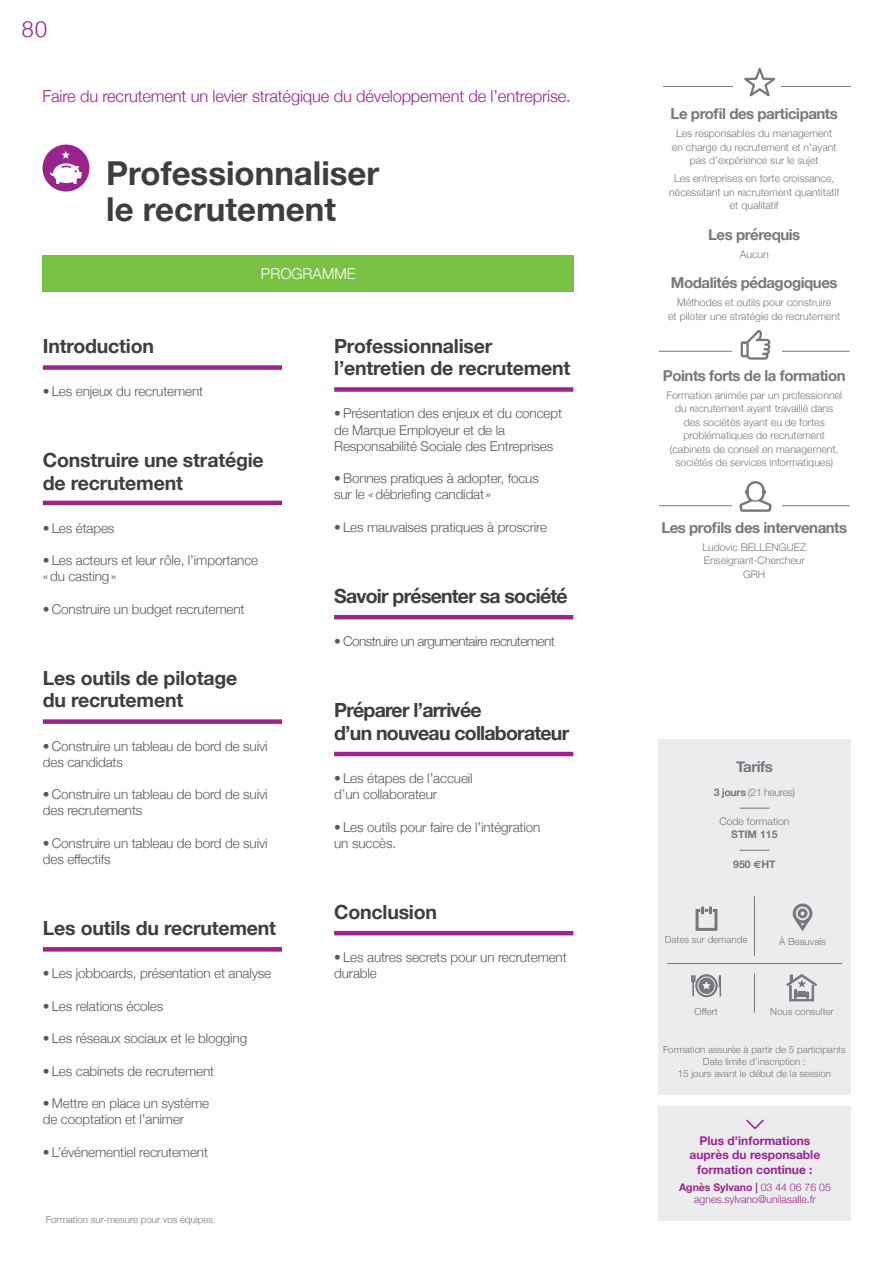
<style>
.page{position:relative;width:893px;height:1263px;background:#fff}
.page>*{position:absolute;margin:0;border:0;box-sizing:border-box;transform-origin:0 0}
.t1{font:700 33px/36px "Helvetica Neue";color:#3e3e3f}
.t2{font:300 22.5px "Helvetica";color:#99248e}
.t3{font:700 19.5px/22.5px "Helvetica Neue";letter-spacing:-.01em;color:#3e3e3f}
.t4{font:700 19.5px/22.5px "Helvetica Neue";letter-spacing:-.04em;color:#3e3e3f}
.t5{font:300 16.5px "Helvetica Neue";letter-spacing:-.01em;color:#99248e}
.t6{font:700 15px "Helvetica Neue";letter-spacing:-.03em;color:#76787b}
.t7{font:300 15px "Helvetica Neue";color:#fff}
.t8{font:300 13.5px/16.2px "Helvetica Neue";letter-spacing:-.01em;color:#57585a}
.t9{font:300 13.5px "Helvetica Neue";letter-spacing:-.04em;color:#57585a}
.t10{font:700 12px/14.4px "Helvetica Neue";color:#99248e;text-align:center}
.t11{font:300 10.5px/13.5px "Helvetica Neue";color:#76787b;text-align:center}
.t12{font:300 10.5px/12.6px "Helvetica Neue";color:#99248e;text-align:center}
.t13{font:300 10.5px "Helvetica Neue";letter-spacing:-.03em;color:#76787b}
.t14{font:700 10.5px "Helvetica Neue";color:#76787b}
.t15{font:300 9.75px/11.7px "Helvetica Neue";color:#76787b;text-align:center}
.s1{font-weight:700}
.s2{font-family:"Euro Sans"}
</style>
<div class="page">
<div style="left:43px;top:255px;width:531px;height:37px;background:#79c142"></div>
<hr style="left:659px;top:351px;width:73px;height:1px;background:#76787b">
<hr style="left:782px;top:351px;width:68px;height:1px;background:#76787b">
<svg style="left:741px;top:330px;width:29px;height:30px"></svg>
<hr style="left:659px;top:505px;width:73px;height:1px;background:#76787b">
<hr style="left:782px;top:505px;width:68px;height:1px;background:#76787b">
<svg style="left:739px;top:481px;width:33px;height:31px"></svg>
<div style="left:334px;top:387px;width:239px;height:5px;background:#99248e"></div>
<hr style="left:334px;top:615px;width:239px;height:4px;background:#99248e">
<hr style="left:334px;top:752px;width:239px;height:4px;background:#99248e">
<hr style="left:334px;top:931px;width:239px;height:4px;background:#99248e">
<div style="left:43px;top:365px;width:239px;height:5px;background:#99248e"></div>
<hr style="left:43px;top:501px;width:239px;height:4px;background:#99248e">
<div style="left:43px;top:719px;width:239px;height:5px;background:#99248e"></div>
<svg style="left:43px;top:947px;width:239px;height:4px"></svg>
<hr style="left:663px;top:86px;width:70px;height:1px;background:#76787b">
<hr style="left:781px;top:86px;width:70px;height:1px;background:#76787b">
<svg style="left:744px;top:68px;width:32px;height:29px"></svg>
<div style="left:658px;top:740px;width:192px;height:355px;background:#ececee"></div>
<svg style="left:740px;top:808px;width:29px;height:1px"></svg>
<svg style="left:740px;top:850px;width:29px;height:1px"></svg>
<hr style="left:754px;top:973px;width:1px;height:39px;background:#76787b">
<hr style="left:667px;top:963px;width:175px;height:1px;background:#76787b">
<hr style="left:754px;top:896px;width:1px;height:60px;background:#76787b">
<svg style="left:695px;top:906px;width:23px;height:25px"></svg>
<div style="left:793px;top:903px;width:19px;height:20px;border:3px solid #76787b;border-radius:50%"></div>
<div style="left:798px;top:908px;width:9px;height:10px;border:3px solid #76787b;border-radius:50%"></div>
<svg style="left:792px;top:915px;width:21px;height:17px"></svg>
<div style="left:43px;top:145px;width:46px;height:47px;background:#99248e;border-radius:50%"></div>
<svg style="left:50px;top:151px;width:32px;height:33px"></svg>
<svg style="left:786px;top:974px;width:31px;height:27px"></svg>
<svg style="left:691px;top:974px;width:30px;height:23px"></svg>
<div style="left:659px;top:1106px;width:192px;height:114px;background:#ececee"></div>
<svg style="left:746px;top:1119px;width:18px;height:11px"></svg>
<h2 class="t2" style="left:21px;top:10px;width:27px">80</h2>
<p class="t5" style="left:43px;top:83px;width:530px">Faire du recrutement un levier stratégique du développement de l’entreprise.</p>
<h1 class="t1" style="left:106px;top:156px;width:275px">Professionnaliser le recrutement</h1>
<p class="t7" style="left:261px;top:262px;width:96px">PROGRAMME</p>
<h3 class="t3" style="left:43px;top:335px;width:113px">Introduction</h3>
<p class="t8" style="left:43px;top:382px;width:162px">• Les enjeux du recrutement</p>
<h3 class="t3" style="left:43px;top:449px;width:222px">Construire une stratégie de recrutement</h3>
<p class="t8" style="left:43px;top:519px;width:73px">• Les étapes</p>
<p class="t8" style="left:43px;top:551px;width:217px">• Les acteurs et leur rôle, l’importance «du casting»</p>
<p class="t8" style="left:43px;top:600px;width:203px">• Construire un budget recrutement</p>
<h3 class="t3" style="left:43px;top:667px;width:196px">Les outils de pilotage du recrutement</h3>
<p class="t8" style="left:43px;top:737px;width:226px">• Construire un tableau de bord de suivi des candidats</p>
<p class="t8" style="left:43px;top:785px;width:226px">• Construire un tableau de bord de suivi des recrutements</p>
<p class="t8" style="left:43px;top:834px;width:226px">• Construire un tableau de bord de suivi des effectifs</p>
<h3 class="t3" style="left:43px;top:917px;width:235px">Les outils du recrutement</h3>
<p class="t8" style="left:43px;top:964px;width:230px">• Les jobboards, présentation et analyse</p>
<p class="t8" style="left:43px;top:997px;width:122px">• Les relations écoles</p>
<p class="t8" style="left:43px;top:1029px;width:206px">• Les réseaux sociaux et le blogging</p>
<p class="t8" style="left:43px;top:1062px;width:173px">• Les cabinets de recrutement</p>
<p class="t8" style="left:43px;top:1094px;width:168px">• Mettre en place un système de cooptation et l’animer</p>
<p class="t8" style="left:43px;top:1143px;width:167px">• L’événementiel recrutement</p>
<p class="t15" style="left:46px;top:1213px;width:171px">Formation sur-mesure pour vos équipes.</p>
<h3 class="t3" style="left:334px;top:335px;width:238px">Professionnaliser l’entretien de recrutement</h3>
<p class="t8" style="left:334px;top:405px;width:229px">• Présentation des enjeux et du concept de Marque Employeur et de la<br>Responsabilité Sociale des Entreprises</p>
<p class="t8" style="left:334px;top:469px;width:206px">• Bonnes pratiques à adopter, focus sur le «débriefing candidat»</p>
<p class="t8" style="left:334px;top:518px;width:214px">• Les mauvaises pratiques à proscrire</p>
<h3 class="t4" style="left:334px;top:585px;width:235px">Savoir présenter sa société</h3>
<p class="t9" style="left:334px;top:630px;width:222px">• Construire un argumentaire recrutement</p>
<h3 class="t4" style="left:334px;top:700px;width:237px">Préparer l’arrivée<br>d’un nouveau collaborateur</h3>
<p class="t8" style="left:334px;top:769px;width:140px">• Les étapes de l’accueil d’un collaborateur</p>
<p class="t8" style="left:334px;top:818px;width:208px">• Les outils pour faire de l’intégration un succès.</p>
<h3 class="t3" style="left:334px;top:901px;width:104px">Conclusion</h3>
<p class="t8" style="left:334px;top:948px;width:234px">• Les autres secrets pour un recrutement durable</p>
<p class="t6" style="left:671px;top:102px;width:169px">Le profil des participants</p>
<p class="t11" style="left:672px;top:126px;width:166px">Les responsables du management en charge du recrutement et n’ayant pas d’expérience sur le sujet</p>
<p class="t11" style="left:669px;top:171px;width:171px">Les entreprises en forte croissance, nécessitant un recrutement quantitatif et qualitatif</p>
<p class="t6" style="left:708px;top:223px;width:94px">Les prérequis</p>
<p class="t11" style="left:740px;top:246px;width:30px">Aucun</p>
<p class="t6" style="left:671px;top:271px;width:168px">Modalités pédagogiques</p>
<p class="t11" style="left:668px;top:295px;width:174px">Méthodes et outils pour construire<br>et piloter une stratégie de recrutement</p>
<p class="t6" style="left:663px;top:364px;width:184px">Points forts de la formation</p>
<p class="t11" style="left:666px;top:388px;width:177px">Formation animée par un professionnel du recrutement ayant travaillé dans des sociétés ayant eu de fortes problématiques de recrutement (cabinets de conseil en management, sociétés de services informatiques)</p>
<p class="t6" style="left:661px;top:516px;width:187px">Les profils des intervenants</p>
<p class="t11" style="left:702px;top:539px;width:105px">Ludovic BELLENGUEZ<br>Enseignant-Chercheur<br>GRH</p>
<p class="t6" style="left:736px;top:754px;width:38px">Tarifs</p>
<p class="t13" style="left:714px;top:784px;width:83px"><span class="s1">3 jours</span> (21 heures)</p>
<p class="t11" style="left:719px;top:814px;width:72px">Code formation</p>
<p class="t14" style="left:731px;top:826px;width:48px">STIM 115</p>
<p class="t14" style="left:733px;top:856px;width:44px">950 <span class="s2">e</span>HT</p>
<p class="t15" style="left:665px;top:933px;width:84px">Dates sur demande</p>
<p class="t15" style="left:779px;top:934px;width:48px">À Beauvais</p>
<p class="t15" style="left:695px;top:1005px;width:25px">Offert</p>
<p class="t15" style="left:770px;top:1005px;width:65px">Nous consulter</p>
<p class="t15" style="left:663px;top:1043px;width:184px">Formation assurée à partir de 5 participants<br>Date limite d’inscription :<br>15 jours avant le début de la session</p>
<p class="t10" style="left:690px;top:1134px;width:132px">Plus d’informations auprès du responsable formation continue :</p>
<p class="t12" style="left:679px;top:1180px;width:153px"><span class="s1">Agnès Sylvano |</span> 03 44 06 76 05 agnes.sylvano@unilasalle.fr</p>
</div>
